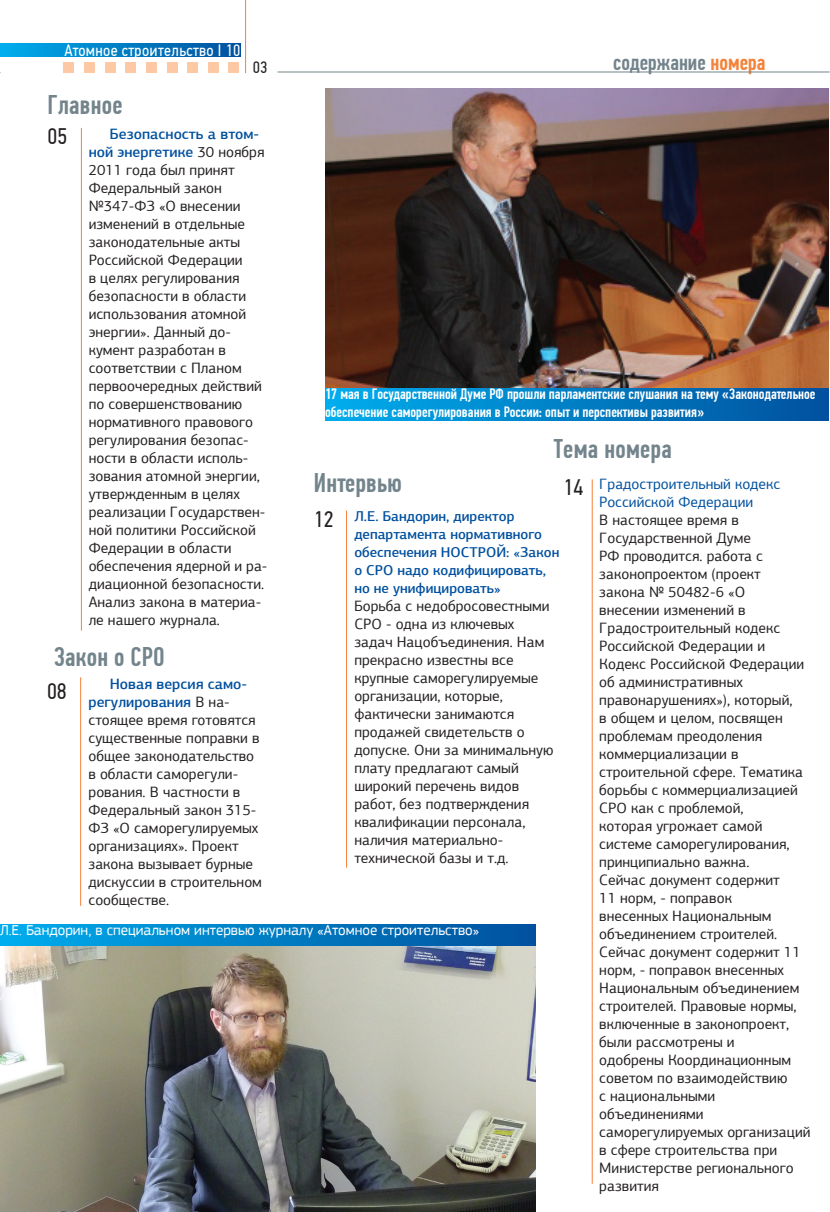
<style>
.page{position:relative;width:830px;height:1212px;background:#fff}
.page>*{position:absolute;margin:0;border:0;box-sizing:border-box;transform-origin:0 0}
.t1{font:500 27px "PF Din Text Comp Pro";letter-spacing:.01em;color:#73848c}
.t2{font:500 22.5px "PF Din Text Comp Pro";color:#73848c}
.t3{font:22.5px "PF Din Text Cond Pro";color:#231f20}
.t4{font:16.5px "PF Din Text Cond Pro";letter-spacing:.02em;color:#fff}
.t5{font:16.5px "PF Din Text Cond Pro";color:#231f20}
.t6{font:15px/18px "PF Agora Sans Pro";color:#231f20}
.t7{font:500 15px/18px "PF Din Text Comp Pro";color:#fff}
.t8{font:15px "PF Square Sans Pro";color:#fff}
.t9{font:15px/18px "PF Agora Sans Pro";color:#01509f}
.t10{font:500 14.25px/18px "PF Agora Sans Pro";color:#01509f}
.s1{color:#f4823a}
.s2{font-weight:500;color:#01509f}
</style>
<div class="page">
<div style="left:63px;top:62px;width:11px;height:10px;background:#fcc9a4"></div>
<div style="left:84px;top:62px;width:11px;height:10px;background:#fcc9a4"></div>
<div style="left:105px;top:62px;width:10px;height:10px;background:#fcc9a4"></div>
<div style="left:125px;top:62px;width:11px;height:10px;background:#fcc9a4"></div>
<div style="left:146px;top:62px;width:11px;height:10px;background:#fcc9a4"></div>
<div style="left:167px;top:62px;width:10px;height:10px;background:#fcc9a4"></div>
<div style="left:187px;top:62px;width:11px;height:10px;background:#fcc9a4"></div>
<div style="left:208px;top:62px;width:10px;height:10px;background:#fcc9a4"></div>
<div style="left:228px;top:62px;width:11px;height:10px;background:#fcc9a4"></div>
<hr style="left:245px;top:0;width:1px;height:73px;background:#f4823a">
<hr style="left:277px;top:72px;width:552px;height:1px;background:#73848c">
<svg style="left:0;top:44px;width:240px;height:13px;background:#007ec5"></svg>
<img style="left:0;top:945px;width:535px;height:267px">
<hr style="left:80px;top:677px;width:1px;height:229px;background:#f4823a">
<hr style="left:81px;top:128px;width:1px;height:503px;background:#f4823a">
<hr style="left:346px;top:511px;width:1px;height:356px;background:#f4823a">
<div style="left:0;top:924px;width:535px;height:21px;background:linear-gradient(to right,#00aded,#01509d)"></div>
<div style="left:325px;top:388px;width:503px;height:32px;background:linear-gradient(to right,#00aded,#01509d)"></div>
<hr style="left:591px;top:479px;width:1px;height:705px;background:#f4823a">
<img style="left:325px;top:89px;width:502px;height:299px">
<p class="t4" style="left:64px;top:41px;width:177px">Атомное строительство I 10</p>
<h1 class="t1" style="left:48px;top:89px;width:76px">Главное</h1>
<p class="t5" style="left:253px;top:57px;width:16px">03</p>
<h2 class="t2" style="left:613px;top:49px;width:154px">содержание <span class="s1">номера</span></h2>
<h2 class="t3" style="left:48px;top:123px;width:21px">05</h2>
<p class="t6" style="left:89px;top:125px;width:180px;text-indent:21px"><span class="s2">Безопасность а втом&shy;ной энергетике</span> 30 ноября<br>2011 года был принят<br>Федеральный закон №347-ФЗ «О внесении изменений в отдельные законодательные акты<br>Российской Федерации<br>в целях регулирования безопасности в области использования атомной энергии». Данный до&shy;кумент разработан в соответствии с Планом первоочередных действий по совершенствованию нормативного правового регулирования безопас&shy;ности в области исполь&shy;зования атомной энергии, утвержденным в целях реализации Государствен&shy;ной политики Российской<br>Федерации в области обеспечения ядерной и ра&shy;диационной безопасности.<br>Анализ закона в материа&shy;ле нашего журнала.</p>
<p class="t7" style="left:325px;top:385px;width:491px">17 мая в Государственной Думе РФ прошли парламентские слушания на тему «Законодательное обеспечение саморегулирования в России: опыт и перспективы развития»</p>
<h1 class="t1" style="left:553px;top:433px;width:119px">Тема номера</h1>
<h1 class="t1" style="left:314px;top:467px;width:89px">Интервью</h1>
<h2 class="t3" style="left:563px;top:474px;width:21px">14</h2>
<p class="t9" style="left:599px;top:475px;width:182px">Градостроительный кодекс<br>Российской Федерации</p>
<p class="t6" style="left:599px;top:511px;width:213px">В настоящее время в<br>Государственной Думе<br>РФ проводится. работа с законопроектом (проект<br>закона № 50482-6 «О<br>внесении изменений в<br>Градостроительный кодекс<br>Российской Федерации и<br>Кодекс Российской Федерации об административных правонарушениях»), который,<br>в общем и целом, посвящен проблемам преодоления коммерциализации в строительной сфере. Тематика борьбы с коммерциализацией<br>СРО как с проблемой,<br>которая угрожает самой системе саморегулирования, принципиально важна.<br>Сейчас документ содержит<br>11 норм, - поправок<br>внесенных Национальным объединением строителей.<br>Сейчас документ содержит 11 норм, - поправок внесенных<br>Национальным объединением строителей. Правовые нормы, включенные в законопроект, были рассмотрены и<br>одобрены Координационным советом по взаимодействию<br>с национальными объединениями саморегулируемых организаций в сфере строительства при<br>Министерстве регионального развития</p>
<p class="t10" style="left:354px;top:507px;width:206px">Л.Е. Бандорин, директор департамента нормативного обеспечения НОСТРОЙ: «Закон о СРО надо кодифицировать, но не унифицировать»</p>
<p class="t6" style="left:354px;top:596px;width:201px">Борьба с недобросовестными<br>СРО - одна из ключевых задач Нацобъединения. Нам прекрасно известны все крупные саморегулируемые организации, которые, фактически занимаются продажей свидетельств о допуске. Они за минимальную плату предлагают самый широкий перечень видов работ, без подтверждения квалификации персонала, наличия материально&shy;технической базы и т.д.</p>
<h2 class="t3" style="left:314px;top:506px;width:21px">12</h2>
<h1 class="t1" style="left:54px;top:641px;width:112px">Закон о СРО</h1>
<p class="t6" style="left:88px;top:674px;width:175px;text-indent:21px"><span class="s2">Новая версия само&shy;регулирования</span> В на&shy;стоящее время готовятся существенные поправки в общее законодательство в области саморегули&shy;рования. В частности в<br>Федеральный закон 315-<br>ФЗ «О саморегулируемых организациях». Проект закона вызывает бурные дискуссии в строительном сообществе.</p>
<h2 class="t3" style="left:47px;top:678px;width:21px">08</h2>
<p class="t8" style="left:0;top:922px;width:480px">Л.Е. Бандорин, в специальном интервью журналу «Атомное строительство»</p>
</div>
